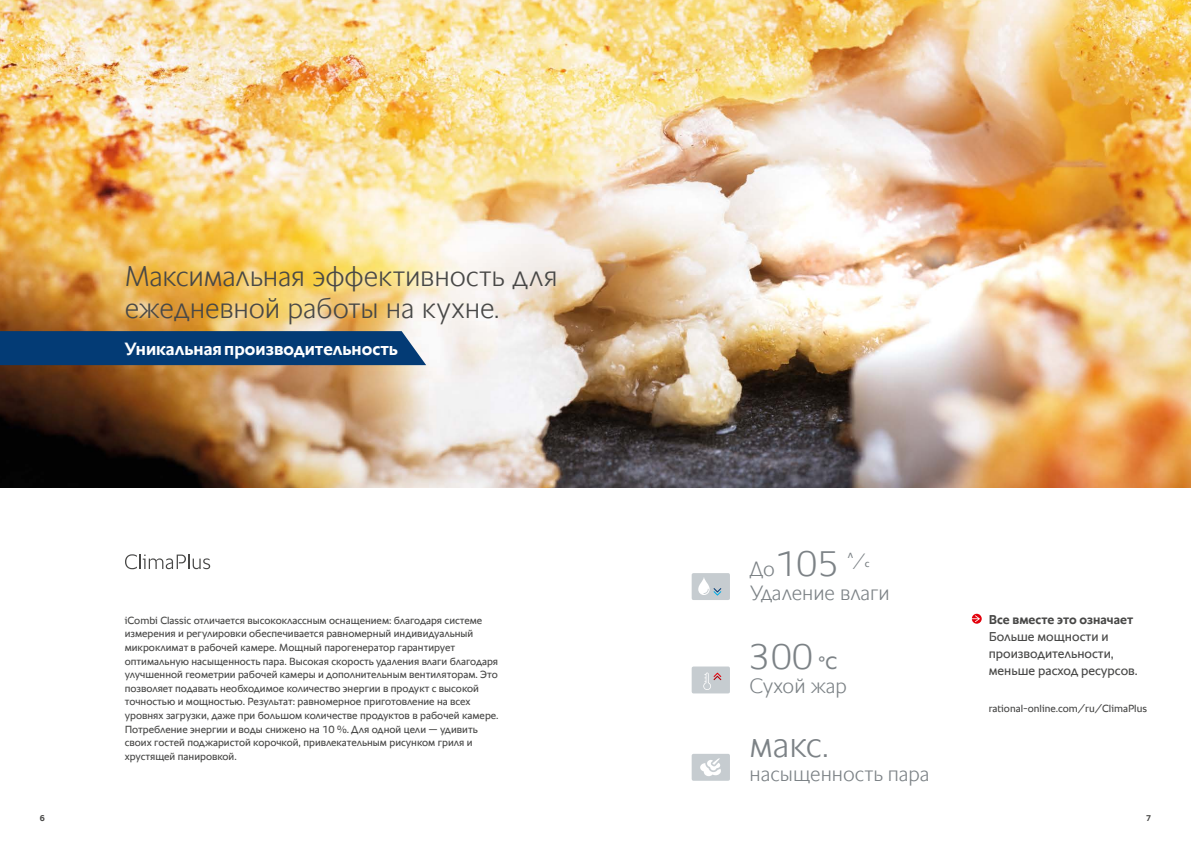
<style>
.page{position:relative;width:1191px;height:842px;background:#fff}
.page>*{position:absolute;margin:0;border:0;box-sizing:border-box;transform-origin:0 0}
.t1{font:300 36px "RATIONAL Sans TT";color:#7c8286}
.t2{font:300 29px/32px "RATIONAL Sans TT";letter-spacing:-.005em;color:#484847}
.t3{font:300 21px "RATIONAL Sans TT";color:#7c8286}
.t4{font:700 18px "RATIONAL Sans TT";color:#fff}
.t5{font:300 18px "RATIONAL Sans TT";color:#7c8286}
.t6{font:13px/17px "RATIONAL Sans TT";color:#484847}
.t7{font:700 13px "RATIONAL Sans TT";color:#484847}
.t8{font:10.5px/13.6px "RATIONAL Sans TT";color:#484847}
.t9{font:10.5px "RATIONAL Sans TT";color:#7c8286}
.t10{font:700 8.5px "RATIONAL Sans TT";color:#484847}
.s1{font-size:21px}
.s2{font-weight:400;font-size:10.5px}
.s3{font-weight:400;font-size:18px}
</style>
<div class="page">
<img style="left:0;top:0;width:1191px;height:488px">
<svg style="left:971px;top:614px;width:10px;height:10px"></svg>
<div style="left:0;top:331px;width:426px;height:34px;background:#033b75"></div>
<div style="left:691px;top:754px;width:39px;height:27px;background:#c6ccd0;border-radius:2px"></div>
<svg style="left:700px;top:758px;width:21px;height:18px"></svg>
<div style="left:691px;top:573px;width:39px;height:27px;background:#c6ccd0;border-radius:2px"></div>
<svg style="left:698px;top:577px;width:23px;height:19px"></svg>
<div style="left:691px;top:666px;width:39px;height:27px;background:#c6ccd0;border-radius:2px"></div>
<svg style="left:703px;top:672px;width:18px;height:18px"></svg>
<svg style="left:125px;top:554px;width:85px;height:15px"></svg>
<h2 class="t2" style="left:125px;top:260px;width:434px">Максимальная эффективность для ежедневной работы на кухне.</h2>
<h3 class="t4" style="left:125px;top:336px;width:275px">Уникальнаяпроизводительность</h3>
<p class="t8" style="left:125px;top:613px;width:375px">iCombi Classic отличается высококлассным оснащением: благодаря системе измерения и регулировки обеспечивается равномерный индивидуальный микроклимат в рабочей камере. Мощный парогенератор гарантирует оптимальную насыщенность пара. Высокая скорость удаления влаги благодаря улучшенной геометрии рабочей камеры и дополнительным вентиляторам. Это позволяет подавать необходимое количество энергии в продукт с высокой точностью и мощностью. Результат: равномерное приготовление на всех уровнях загрузки, даже при большом количестве продуктов в рабочей камере.<br>Потребление энергии и воды снижено на 10 %. Для одной цели — удивить своих гостей поджаристой корочкой, привлекательным рисунком гриля и хрустящей панировкой.</p>
<h1 class="t1" style="left:749px;top:538px;width:91px"><span class="s1">До</span>105</h1>
<p class="t9" style="left:847px;top:547px;width:7px">л</p>
<h3 class="t5" style="left:853px;top:548px;width:18px">/<span class="s2">с</span></h3>
<h3 class="t3" style="left:750px;top:578px;width:141px">Удаление влаги</h3>
<h1 class="t1" style="left:749px;top:631px;width:89px">300 <span class="s3">°C</span></h1>
<h3 class="t3" style="left:749px;top:671px;width:99px">Сухой жар</h3>
<h1 class="t1" style="left:749px;top:718px;width:81px">макс.</h1>
<h3 class="t3" style="left:749px;top:758px;width:182px">насыщенность пара</h3>
<p class="t7" style="left:988px;top:610px;width:146px">Все вместе это означает</p>
<p class="t6" style="left:988px;top:628px;width:150px">Больше мощности и производительности, меньше расход ресурсов.</p>
<p class="t8" style="left:988px;top:702px;width:160px">rational-online.com/ru/ClimaPlus</p>
<p class="t10" style="left:40px;top:812px;width:7px">6</p>
<p class="t10" style="left:1146px;top:812px;width:7px">7</p>
</div>
